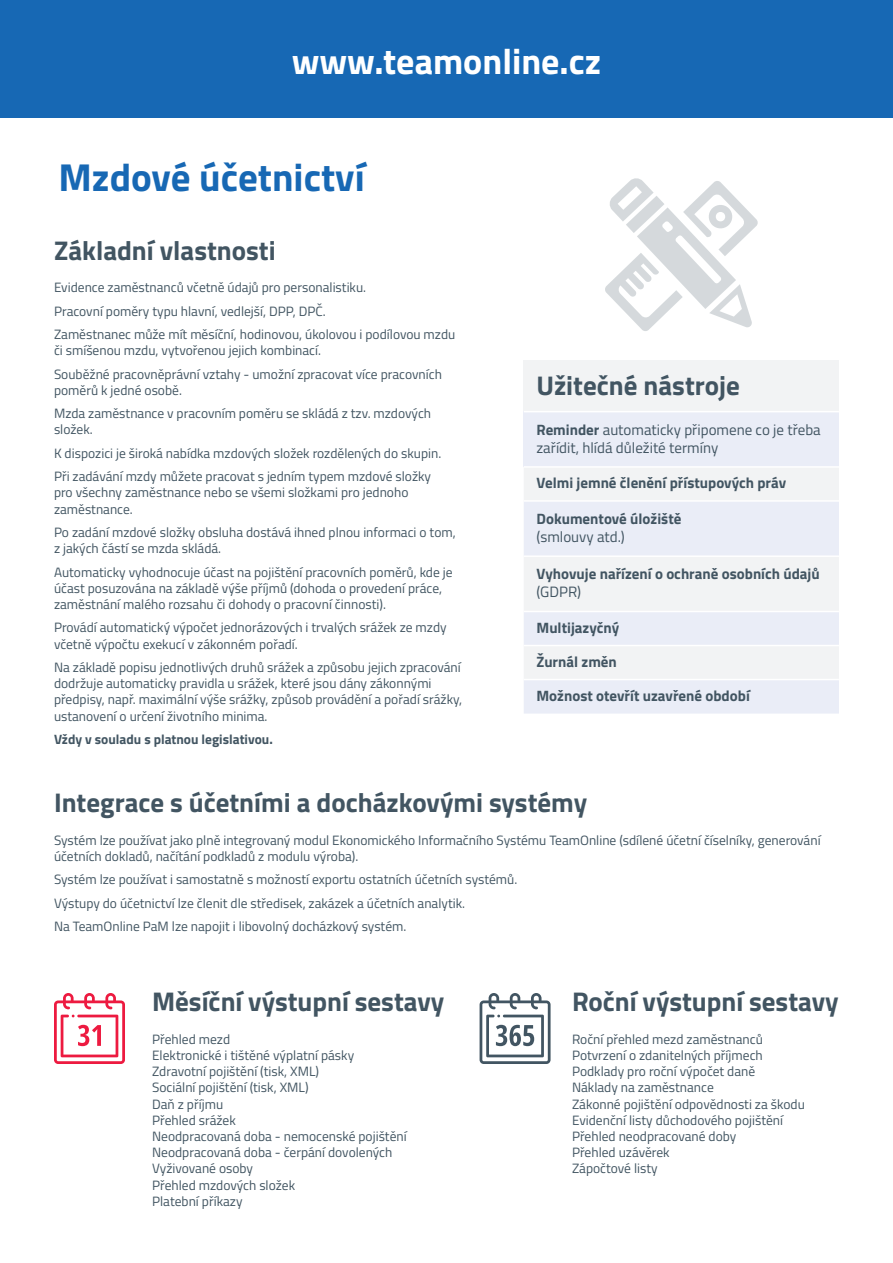
<style>
.page{position:relative;width:893px;height:1263px;background:#fff}
.page>*{position:absolute;margin:0;border:0;box-sizing:border-box;transform-origin:0 0}
.t1{font:700 39px "Titillium Web";color:#1768b4}
.t2{font:700 36px "Titillium Web";color:#fff}
.t3{font:700 27px "Titillium Web";color:#425562}
.t4{font:700 15px "Titillium Web";color:#425562}
.t5{font:15px/18px "Titillium Web";color:#425562}
.t6{font:13.5px/16.2px "Titillium Web";color:#425562}
.t7{font:700 13.5px "Titillium Web";color:#425562}
.s1{font-weight:700}
</style>
<div class="page">
<svg style="left:605px;top:178px;width:153px;height:153px"></svg>
<div style="left:0;top:0;width:893px;height:118px;background:#1768b4"></div>
<div style="left:524px;top:360px;width:315px;height:52px;background:#f2f3f4"></div>
<div style="left:524px;top:412px;width:315px;height:55px;background:#eaedf7"></div>
<div style="left:524px;top:468px;width:315px;height:32px;background:#f2f3f4"></div>
<div style="left:524px;top:502px;width:315px;height:211px;background:#eaedf7"></div>
<hr style="left:524px;top:411px;width:315px;height:1px;background:#fff">
<hr style="left:524px;top:466px;width:315px;height:2px;background:#fff">
<hr style="left:524px;top:555px;width:315px;height:2px;background:#fff">
<hr style="left:524px;top:611px;width:315px;height:1px;background:#fff">
<hr style="left:524px;top:645px;width:315px;height:1px;background:#fff">
<hr style="left:524px;top:679px;width:315px;height:1px;background:#fff">
<svg style="left:54px;top:993px;width:71px;height:71px"></svg>
<svg style="left:480px;top:993px;width:71px;height:71px"></svg>
<p class="t2" style="left:292px;top:33px;width:311px">www.teamonline.cz</p>
<p class="t1" style="left:58px;top:147px;width:308px">Mzdové účetnictví</p>
<p class="t3" style="left:54px;top:230px;width:223px">Základní vlastnosti</p>
<p class="t6" style="left:54px;top:279px;width:314px">Evidence zaměstnanců včetně údajů pro personalistiku.</p>
<p class="t6" style="left:54px;top:302px;width:273px">Pracovní poměry typu hlavní, vedlejší, DPP, DPČ.</p>
<p class="t6" style="left:54px;top:325px;width:403px">Zaměstnanec může mít měsíční, hodinovou, úkolovou i podílovou mzdu či smíšenou mzdu, vytvořenou jejich kombinací.</p>
<p class="t6" style="left:54px;top:365px;width:389px">Souběžné pracovněprávní vztahy - umožní zpracovat více pracovních poměrů k jedné osobě.</p>
<p class="t6" style="left:54px;top:405px;width:379px">Mzda zaměstnance v pracovním poměru se skládá z tzv. mzdových složek.</p>
<p class="t6" style="left:54px;top:444px;width:389px">K dispozici je široká nabídka mzdových složek rozdělených do skupin.</p>
<p class="t6" style="left:54px;top:468px;width:379px">Při zadávání mzdy můžete pracovat s jedním typem mzdové složky pro všechny zaměstnance nebo se všemi složkami pro jednoho zaměstnance.</p>
<p class="t6" style="left:54px;top:523px;width:403px">Po zadání mzdové složky obsluha dostává ihned plnou informaci o tom, z jakých částí se mzda skládá.</p>
<p class="t6" style="left:54px;top:563px;width:400px">Automaticky vyhodnocuje účast na pojištění pracovních poměrů, kde je účast posuzována na základě výše příjmů (dohoda o provedení práce, zaměstnání malého rozsahu či dohody o pracovní činnosti).</p>
<p class="t6" style="left:54px;top:619px;width:394px">Provádí automatický výpočet jednorázových i trvalých srážek ze mzdy včetně výpočtu exekucí v zákonném pořadí.</p>
<p class="t6" style="left:54px;top:658px;width:410px">Na základě popisu jednotlivých druhů srážek a způsobu jejich zpracování dodržuje automaticky pravidla u srážek, které jsou dány zákonnými předpisy, např. maximální výše srážky, způsob provádění a pořadí srážky, ustanovení o určení životního minima.</p>
<p class="t7" style="left:54px;top:729px;width:220px">Vždy v souladu s platnou legislativou.</p>
<p class="t3" style="left:536px;top:365px;width:205px">Užitečné nástroje</p>
<p class="t5" style="left:536px;top:419px;width:286px"><span class="s1">Reminder</span> automaticky připomene co je třeba zařídit, hlídá důležité termíny</p>
<p class="t4" style="left:536px;top:471px;width:251px">Velmi jemné členění přístupových práv</p>
<p class="t4" style="left:536px;top:507px;width:146px">Dokumentové úložiště</p>
<p class="t5" style="left:536px;top:527px;width:90px">(smlouvy atd.)</p>
<p class="t4" style="left:536px;top:562px;width:285px">Vyhovuje nařízení o ochraně osobních údajů</p>
<p class="t5" style="left:536px;top:582px;width:46px">(GDPR)</p>
<p class="t4" style="left:536px;top:616px;width:84px">Multijazyčný</p>
<p class="t4" style="left:536px;top:650px;width:82px">Žurnál změn</p>
<p class="t4" style="left:536px;top:684px;width:215px">Možnost otevřít uzavřené období</p>
<p class="t3" style="left:54px;top:782px;width:535px">Integrace s účetními a docházkovými systémy</p>
<p class="t6" style="left:54px;top:831px;width:768px">Systém lze používat jako plně integrovaný modul Ekonomického Informačního Systému TeamOnline (sdílené účetní číselníky, generování účetních dokladů, načítání podkladů z modulu výroba).</p>
<p class="t6" style="left:54px;top:871px;width:465px">Systém lze používat i samostatně s možností exportu ostatních účetních systémů.</p>
<p class="t6" style="left:54px;top:894px;width:413px">Výstupy do účetnictví lze členit dle středisek, zakázek a účetních analytik.</p>
<p class="t6" style="left:54px;top:917px;width:354px">Na TeamOnline PaM lze napojit i libovolný docházkový systém.</p>
<p class="t3" style="left:152px;top:981px;width:294px">Měsíční výstupní sestavy</p>
<p class="t6" style="left:152px;top:1030px;width:79px">Přehled mezd</p>
<p class="t6" style="left:152px;top:1046px;width:203px">Elektronické i tištěné výplatní pásky</p>
<p class="t6" style="left:152px;top:1063px;width:169px">Zdravotní pojištění (tisk, XML)</p>
<p class="t6" style="left:152px;top:1079px;width:158px">Sociální pojištění (tisk, XML)</p>
<p class="t6" style="left:152px;top:1095px;width:73px">Daň z příjmu</p>
<p class="t6" style="left:152px;top:1111px;width:85px">Přehled srážek</p>
<p class="t6" style="left:152px;top:1127px;width:256px">Neodpracovaná doba - nemocenské pojištění</p>
<p class="t6" style="left:152px;top:1144px;width:242px">Neodpracovaná doba - čerpání dovolených</p>
<p class="t6" style="left:152px;top:1160px;width:102px">Vyživované osoby</p>
<p class="t6" style="left:152px;top:1176px;width:145px">Přehled mzdových složek</p>
<p class="t6" style="left:152px;top:1192px;width:92px">Platební příkazy</p>
<p class="t3" style="left:572px;top:981px;width:268px">Roční výstupní sestavy</p>
<p class="t6" style="left:572px;top:1030px;width:192px">Roční přehled mezd zaměstnanců</p>
<p class="t6" style="left:572px;top:1046px;width:192px">Potvrzení o zdanitelných příjmech</p>
<p class="t6" style="left:572px;top:1063px;width:185px">Podklady pro roční výpočet daně</p>
<p class="t6" style="left:572px;top:1079px;width:143px">Náklady na zaměstnance</p>
<p class="t6" style="left:572px;top:1095px;width:234px">Zákonné pojištění odpovědnosti za škodu</p>
<p class="t6" style="left:572px;top:1111px;width:213px">Evidenční listy důchodového pojištění</p>
<p class="t6" style="left:572px;top:1127px;width:166px">Přehled neodpracované doby</p>
<p class="t6" style="left:572px;top:1144px;width:99px">Přehled uzávěrek</p>
<p class="t6" style="left:572px;top:1160px;width:87px">Zápočtové listy</p>
</div>
